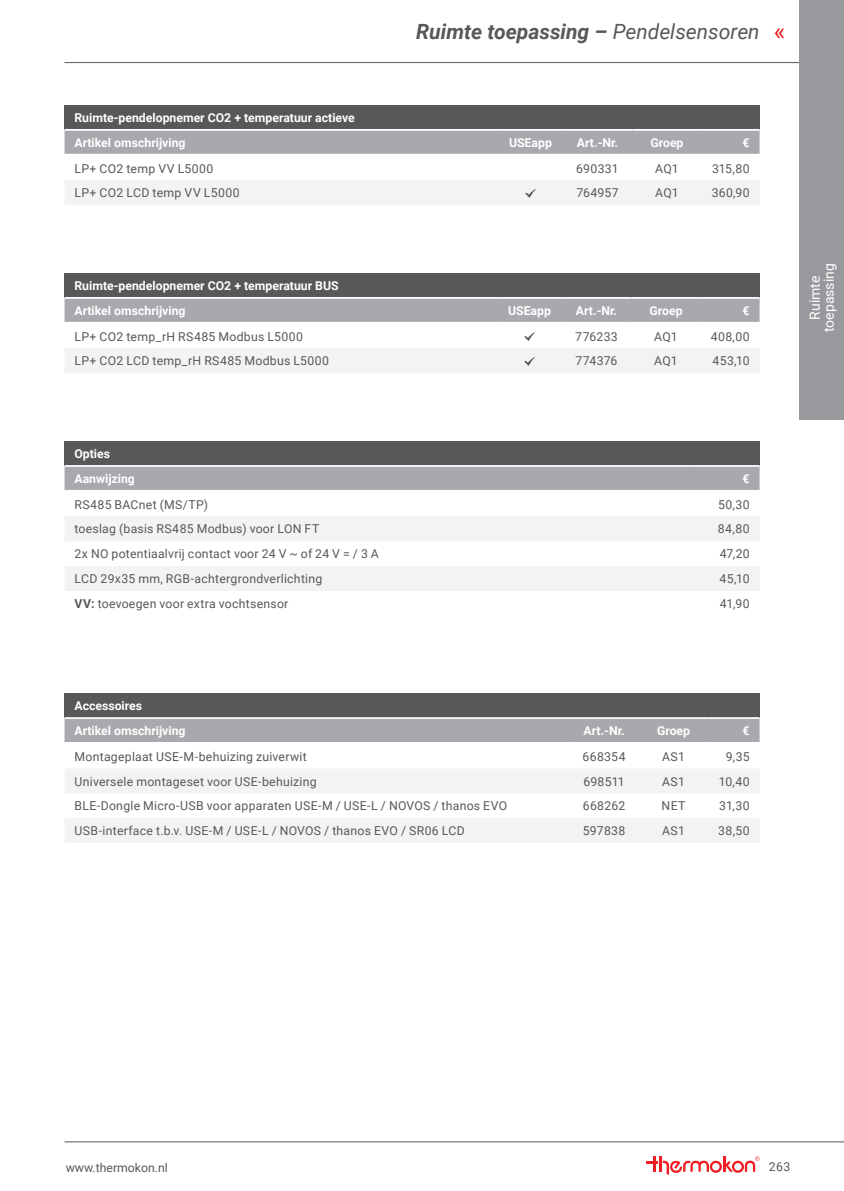
<style>
.page{position:relative;width:844px;height:1191px;background:#fff}
.page>*{position:absolute;margin:0;border:0;box-sizing:border-box;transform-origin:0 0}
.t1{font:italic 700 21px "Roboto";color:#57585a}
.t2{font:14px/14px "Roboto";color:#fff;text-align:center}
.t3{font:12.25px "Roboto";letter-spacing:.02em;color:#57585a}
.t4{font:700 12.25px/24.8px "Roboto";color:#fff}
.t5{font:12.25px "Roboto";color:#57585a}
.s1{font-weight:400}
.s2{font-weight:400;font-style:normal;font-size:24.5px;color:#ee1d23}
.s3{font-weight:700}
</style>
<div class="page">
<hr style="left:64px;top:62px;width:779px;height:1px;background:#57585a">
<hr style="left:64px;top:1141px;width:779px;height:1px;background:#57585a">
<svg style="left:646px;top:1156px;width:113px;height:18px"></svg>
<div style="left:799px;top:0;width:44px;height:419px;background:#97999c"></div>
<div style="left:64px;top:105px;width:695px;height:25px;background:#57585a"></div>
<div style="left:64px;top:131px;width:695px;height:23px;background:#a8a9ad"></div>
<hr style="left:64px;top:129px;width:434px;height:2px;background:#fff">
<hr style="left:498px;top:129px;width:64px;height:2px;background:#fff">
<hr style="left:562px;top:129px;width:70px;height:2px;background:#fff">
<hr style="left:632px;top:129px;width:69px;height:2px;background:#fff">
<hr style="left:701px;top:129px;width:58px;height:2px;background:#fff">
<div style="left:65px;top:181px;width:694px;height:24px;background:#f2f3f4"></div>
<div style="left:64px;top:441px;width:695px;height:25px;background:#57585a"></div>
<div style="left:64px;top:467px;width:695px;height:23px;background:#a8a9ad"></div>
<svg style="left:65px;top:517px;width:694px;height:74px;fill:#f2f3f4"></svg>
<hr style="left:64px;top:465px;width:626px;height:2px;background:#fff">
<hr style="left:690px;top:465px;width:69px;height:2px;background:#fff">
<div style="left:64px;top:693px;width:695px;height:25px;background:#57585a"></div>
<div style="left:64px;top:719px;width:695px;height:23px;background:#a8a9ad"></div>
<svg style="left:65px;top:769px;width:694px;height:74px;fill:#f2f3f4"></svg>
<hr style="left:64px;top:717px;width:505px;height:2px;background:#fff">
<hr style="left:569px;top:717px;width:69px;height:2px;background:#fff">
<hr style="left:638px;top:717px;width:70px;height:2px;background:#fff">
<hr style="left:708px;top:717px;width:51px;height:2px;background:#fff">
<div style="left:64px;top:273px;width:695px;height:25px;background:#57585a"></div>
<div style="left:64px;top:299px;width:695px;height:23px;background:#a8a9ad"></div>
<hr style="left:64px;top:297px;width:433px;height:2px;background:#fff">
<hr style="left:497px;top:297px;width:64px;height:2px;background:#fff">
<hr style="left:561px;top:297px;width:70px;height:2px;background:#fff">
<hr style="left:631px;top:297px;width:69px;height:2px;background:#fff">
<hr style="left:700px;top:297px;width:59px;height:2px;background:#fff">
<svg style="left:524px;top:332px;width:10px;height:9px"></svg>
<div style="left:65px;top:349px;width:694px;height:24px;background:#f2f3f4"></div>
<h1 class="t1" style="left:416px;top:17px;width:370px">Ruimte toepassing – <span class="s1">Pendelsensoren</span> <span class="s2">«</span></h1>
<p class="t4" style="left:74px;top:105px;width:282px">Ruimte-pendelopnemer CO2 + temperatuur actieve<br>Artikel omschrijving</p>
<p class="t4" style="left:509px;top:130px;width:44px">USEapp</p>
<p class="t4" style="left:576px;top:130px;width:43px">Art.-Nr.</p>
<p class="t4" style="left:650px;top:130px;width:35px">Groep</p>
<p class="t4" style="left:742px;top:130px;width:9px">€</p>
<p class="t3" style="left:74px;top:160px;width:140px">LP+ CO2 temp VV L5000</p>
<p class="t3" style="left:576px;top:160px;width:44px">690331</p>
<p class="t3" style="left:655px;top:160px;width:25px">AQ1</p>
<p class="t3" style="left:711px;top:160px;width:39px">315,80</p>
<p class="t3" style="left:74px;top:184px;width:167px">LP+ CO2 LCD temp VV L5000</p>
<p class="t3" style="left:576px;top:184px;width:44px">764957</p>
<p class="t3" style="left:655px;top:184px;width:25px">AQ1</p>
<p class="t3" style="left:711px;top:184px;width:39px">360,90</p>
<p class="t4" style="left:74px;top:273px;width:266px">Ruimte-pendelopnemer CO2 + temperatuur BUS<br>Artikel omschrijving</p>
<p class="t4" style="left:508px;top:298px;width:44px">USEapp</p>
<p class="t4" style="left:575px;top:298px;width:43px">Art.-Nr.</p>
<p class="t4" style="left:649px;top:298px;width:35px">Groep</p>
<p class="t4" style="left:742px;top:298px;width:9px">€</p>
<p class="t3" style="left:74px;top:328px;width:230px">LP+ CO2 temp_rH RS485 Modbus L5000</p>
<p class="t3" style="left:575px;top:328px;width:44px">776233</p>
<p class="t3" style="left:654px;top:328px;width:25px">AQ1</p>
<p class="t3" style="left:710px;top:328px;width:40px">408,00</p>
<p class="t3" style="left:74px;top:352px;width:256px">LP+ CO2 LCD temp_rH RS485 Modbus L5000</p>
<p class="t3" style="left:575px;top:352px;width:43px">774376</p>
<p class="t3" style="left:654px;top:352px;width:25px">AQ1</p>
<p class="t3" style="left:712px;top:352px;width:39px">453,10</p>
<p class="t2" style="left:807px;top:332px;width:70px;rotate:-90deg">Ruimte toepassing</p>
<p class="t4" style="left:74px;top:441px;width:62px">Opties<br>Aanwijzing</p>
<p class="t4" style="left:742px;top:466px;width:9px">€</p>
<p class="t3" style="left:74px;top:496px;width:135px">RS485 BACnet (MS/TP)</p>
<p class="t3" style="left:718px;top:496px;width:33px">50,30</p>
<p class="t3" style="left:74px;top:520px;width:246px">toeslag (basis RS485 Modbus) voor LON FT</p>
<p class="t3" style="left:717px;top:520px;width:33px">84,80</p>
<p class="t3" style="left:74px;top:545px;width:306px">2x NO potentiaalvrij contact voor 24 V ~ of 24 V = / 3 A</p>
<p class="t3" style="left:719px;top:545px;width:31px">47,20</p>
<p class="t3" style="left:74px;top:570px;width:249px">LCD 29x35 mm, RGB-achtergrondverlichting</p>
<p class="t3" style="left:719px;top:570px;width:32px">45,10</p>
<p class="t3" style="left:74px;top:595px;width:215px"><span class="s3">VV:</span> toevoegen voor extra vochtsensor</p>
<p class="t3" style="left:719px;top:595px;width:31px">41,90</p>
<p class="t4" style="left:74px;top:693px;width:113px">Accessoires<br>Artikel omschrijving</p>
<p class="t4" style="left:583px;top:718px;width:43px">Art.-Nr.</p>
<p class="t4" style="left:657px;top:718px;width:35px">Groep</p>
<p class="t4" style="left:742px;top:718px;width:9px">€</p>
<p class="t3" style="left:74px;top:748px;width:234px">Montageplaat USE-M-behuizing zuiverwit</p>
<p class="t3" style="left:582px;top:748px;width:45px">668354</p>
<p class="t3" style="left:662px;top:748px;width:24px">AS1</p>
<p class="t3" style="left:725px;top:748px;width:25px">9,35</p>
<p class="t3" style="left:74px;top:772px;width:243px">Universele montageset voor USE-behuizing</p>
<p class="t3" style="left:583px;top:772px;width:43px">698511</p>
<p class="t3" style="left:662px;top:772px;width:24px">AS1</p>
<p class="t3" style="left:718px;top:772px;width:32px">10,40</p>
<p class="t3" style="left:74px;top:797px;width:434px">BLE-Dongle Micro-USB voor apparaten USE-M / USE-L / NOVOS / thanos EVO</p>
<p class="t3" style="left:582px;top:797px;width:44px">668262</p>
<p class="t3" style="left:661px;top:797px;width:25px">NET</p>
<p class="t3" style="left:718px;top:797px;width:32px">31,30</p>
<p class="t3" style="left:74px;top:822px;width:392px">USB-interface t.b.v. USE-M / USE-L / NOVOS / thanos EVO / SR06 LCD</p>
<p class="t3" style="left:582px;top:822px;width:44px">597838</p>
<p class="t3" style="left:662px;top:822px;width:24px">AS1</p>
<p class="t3" style="left:718px;top:822px;width:33px">38,50</p>
<p class="t5" style="left:66px;top:1159px;width:104px">www.thermokon.nl</p>
<p class="t3" style="left:768px;top:1158px;width:23px">263</p>
</div>
